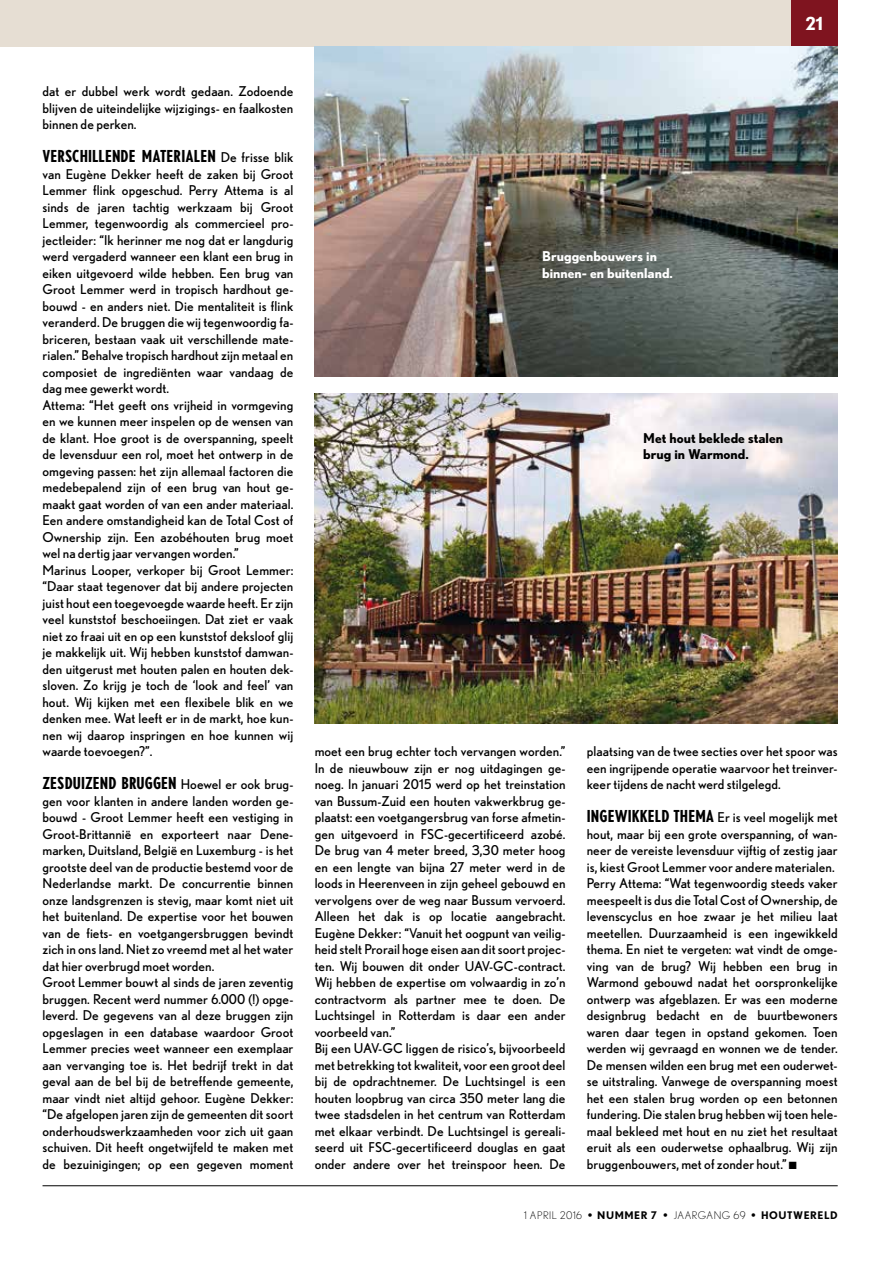
<style>
.page{position:relative;width:893px;height:1263px;background:#fff}
.page>*{position:absolute;margin:0;border:0;box-sizing:border-box;transform-origin:0 0}
.t1{font:700 18px "Nobel";color:#fff}
.t2{font:700 condensed 16.5px "Nobel";letter-spacing:.005em;color:#000}
.t3{font:13.5px/16.5px "Nobel";letter-spacing:.005em;color:#000}
.t4{font:700 13.5px/16.5px "Nobel";color:#fff}
.t5{font:700 13.5px/16.5px "Nobel";color:#000}
.t6{font:300 10.5px "Nobel";letter-spacing:.05em;color:#000}
.s1{font-weight:400;font-stretch:normal;font-size:13.5px}
.s2{font-weight:700;font-stretch:condensed;font-size:16.5px}
.s3{font-weight:700}
</style>
<div class="page">
<hr style="left:43px;top:1185px;width:795px;height:1px;background:#000">
<div style="left:791px;top:0;width:47px;height:47px;background:#7f141f"></div>
<div style="left:0;top:0;width:791px;height:47px;background:#e6ded3"></div>
<img style="left:315px;top:47px;width:523px;height:330px">
<img style="left:315px;top:393px;width:523px;height:330px">
<h1 class="t1" style="left:805px;top:13px;width:19px">21</h1>
<p class="t3" style="left:43px;top:83px;width:252px;text-align:justify">dat er dubbel werk wordt gedaan. Zodoende blijven de uiteindelijke wijzigings- en faalkosten binnen de perken.</p>
<p class="t2" style="left:43px;top:147px;width:252px">VERSCHILLENDE MATERIALEN <span class="s1">De frisse blik</span></p>
<p class="t3" style="left:43px;top:165px;width:252px">van Eugène Dekker heeft de zaken bij Groot Lemmer flink opgeschud. Perry Attema is al sinds de jaren tachtig werkzaam bij Groot Lemmer, tegenwoordig als commercieel pro&shy;jectleider: “Ik herinner me nog dat er langdurig werd vergaderd wanneer een klant een brug in eiken uitgevoerd wilde hebben. Een brug van Groot Lemmer werd in tropisch hardhout ge&shy;bouwd - en anders niet. Die mentaliteit is flink veranderd. De bruggen die wij tegenwoordig fa&shy;briceren, bestaan vaak uit verschillende mate&shy;rialen.” Behalve tropisch hardhout zijn metaal en composiet de ingrediënten waar vandaag de dag mee gewerkt wordt.<br>Attema: “Het geeft ons vrijheid in vormgeving en we kunnen meer inspelen op de wensen van de klant. Hoe groot is de overspanning, speelt de levensduur een rol, moet het ontwerp in de omgeving passen: het zijn allemaal factoren die medebepalend zijn of een brug van hout ge&shy;maakt gaat worden of van een ander materiaal.<br>Een andere omstandigheid kan de Total Cost of Ownership zijn. Een azobéhouten brug moet wel na dertig jaar vervangen worden.”<br>Marinus Looper, verkoper bij Groot Lemmer: “Daar staat tegenover dat bij andere projecten juist hout een toegevoegde waarde heeft. Er zijn veel kunststof beschoeiingen. Dat ziet er vaak niet zo fraai uit en op een kunststof deksloof glij je makkelijk uit. Wij hebben kunststof damwan&shy;den uitgerust met houten palen en houten dek&shy;sloven. Zo krijg je toch de ‘look and feel’ van hout. Wij kijken met een flexibele blik en we denken mee. Wat leeft er in de markt, hoe kun&shy;nen wij daarop inspringen en hoe kunnen wij waarde toevoegen?”.</p>
<p class="t2" style="left:43px;top:774px;width:252px">ZESDUIZEND BRUGGEN <span class="s1">Hoewel er ook brug-</span></p>
<p class="t3" style="left:43px;top:793px;width:252px">gen voor klanten in andere landen worden ge&shy;bouwd - Groot Lemmer heeft een vestiging in Groot-Brittannië en exporteert naar Dene&shy;marken, Duitsland, België en Luxemburg - is het grootste deel van de productie bestemd voor de Nederlandse markt. De concurrentie binnen onze landsgrenzen is stevig, maar komt niet uit het buitenland. De expertise voor het bouwen van de fiets- en voetgangersbruggen bevindt zich in ons land. Niet zo vreemd met al het water dat hier overbrugd moet worden.<br>Groot Lemmer bouwt al sinds de jaren zeventig bruggen. Recent werd nummer 6.000 (!) opge&shy;leverd. De gegevens van al deze bruggen zijn opgeslagen in een database waardoor Groot Lemmer precies weet wanneer een exemplaar aan vervanging toe is. Het bedrijf trekt in dat geval aan de bel bij de betreffende gemeente, maar vindt niet altijd gehoor. Eugène Dekker: “De afgelopen jaren zijn de gemeenten dit soort onderhoudswerkzaamheden voor zich uit gaan schuiven. Dit heeft ongetwijfeld te maken met de bezuinigingen; op een gegeven moment</p>
<p class="t4" style="left:542px;top:248px;width:132px">Bruggenbouwers in binnen- en buitenland.</p>
<p class="t5" style="left:643px;top:429px;width:141px">Met hout beklede stalen brug in Warmond.</p>
<p class="t3" style="left:315px;top:743px;width:252px">moet een brug echter toch vervangen worden.” In de nieuwbouw zijn er nog uitdagingen ge&shy;noeg. In januari 2015 werd op het treinstation van Bussum-Zuid een houten vakwerkbrug ge&shy;plaatst: een voetgangersbrug van forse afmetin&shy;gen uitgevoerd in FSC-gecertificeerd azobé.<br>De brug van 4 meter breed, 3,30 meter hoog en een lengte van bijna 27 meter werd in de loods in Heerenveen in zijn geheel gebouwd en vervolgens over de weg naar Bussum vervoerd.<br>Alleen het dak is op locatie aangebracht.<br>Eugène Dekker: “Vanuit het oogpunt van veilig&shy;heid stelt Prorail hoge eisen aan dit soort projec&shy;ten. Wij bouwen dit onder UAV-GC-contract.<br>Wij hebben de expertise om volwaardig in zo’n contractvorm als partner mee te doen. De Luchtsingel in Rotterdam is daar een ander voorbeeld van.”<br>Bij een UAV-GC liggen de risico’s, bijvoorbeeld met betrekking tot kwaliteit, voor een groot deel bij de opdrachtnemer. De Luchtsingel is een houten loopbrug van circa 350 meter lang die twee stadsdelen in het centrum van Rotterdam met elkaar verbindt. De Luchtsingel is gereali&shy;seerd uit FSC-gecertificeerd douglas en gaat onder andere over het treinspoor heen. De</p>
<p class="t3" style="left:587px;top:743px;width:252px;text-align:justify">plaatsing van de twee secties over het spoor was een ingrijpende operatie waarvoor het treinver&shy;keer tijdens de nacht werd stilgelegd.</p>
<p class="t3" style="left:587px;top:809px;width:252px"><span class="s2">INGEWIKKELD THEMA</span> Er is veel mogelijk met hout, maar bij een grote overspanning, of wan&shy;neer de vereiste levensduur vijftig of zestig jaar is, kiest Groot Lemmer voor andere materialen.<br>Perry Attema: “Wat tegenwoordig steeds vaker meespeelt is dus die Total Cost of Ownership, de levenscyclus en hoe zwaar je het milieu laat meetellen. Duurzaamheid is een ingewikkeld thema. En niet te vergeten: wat vindt de omge&shy;ving van de brug? Wij hebben een brug in Warmond gebouwd nadat het oorspronkelijke ontwerp was afgeblazen. Er was een moderne designbrug bedacht en de buurtbewoners waren daar tegen in opstand gekomen. Toen werden wij gevraagd en wonnen we de tender.<br>De mensen wilden een brug met een ouderwet&shy;se uitstraling. Vanwege de overspanning moest het een stalen brug worden op een betonnen fundering. Die stalen brug hebben wij toen hele&shy;maal bekleed met hout en nu ziet het resultaat eruit als een ouderwetse ophaalbrug. Wij zijn bruggenbouwers, met of zonder hout.” ■</p>
<p class="t6" style="left:524px;top:1209px;width:315px">1 APRIL 2016 <span class="s3">• NUMMER 7 •</span> JAARGANG 69 <span class="s3">• HOUTWERELD</span></p>
</div>
